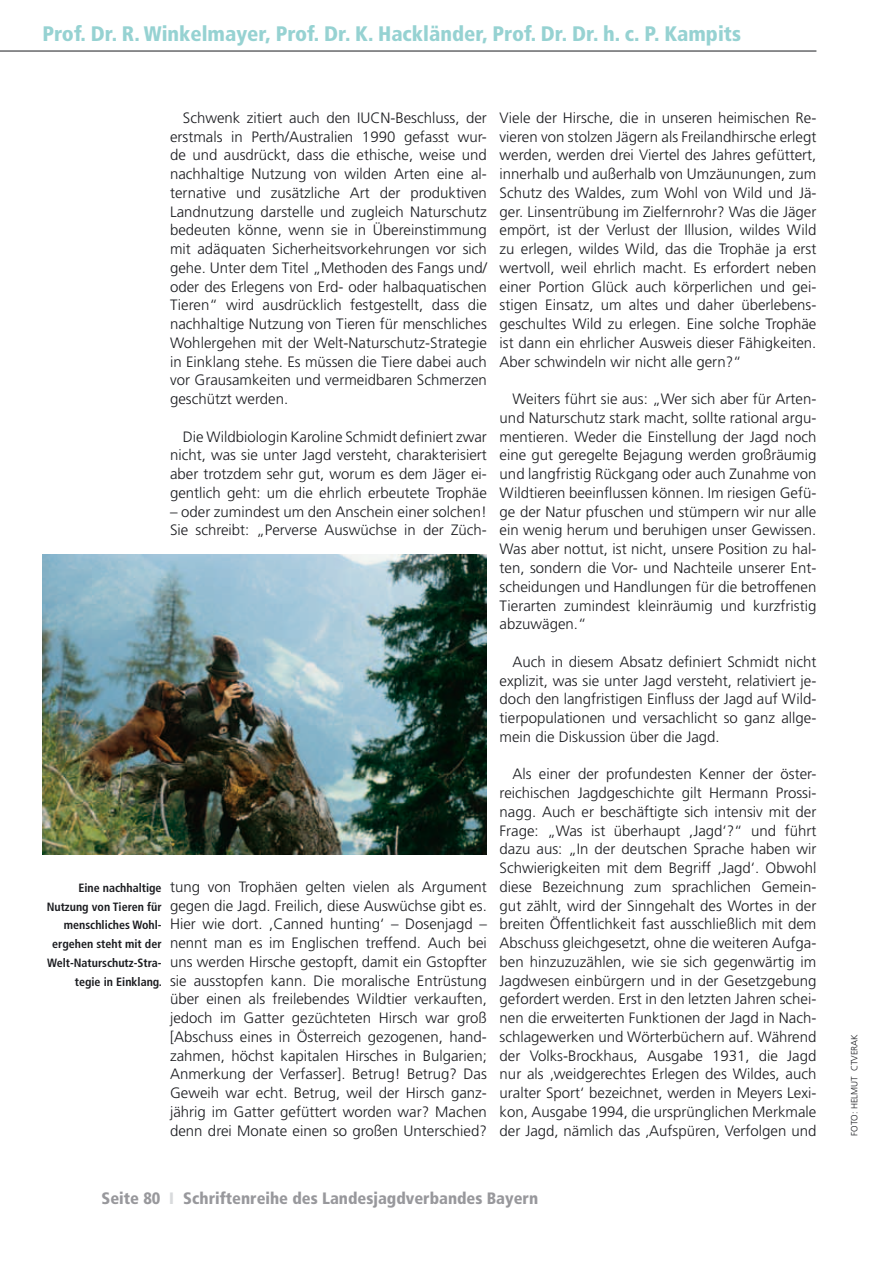
<style>
.page{position:relative;width:893px;height:1263px;background:#fff}
.page>*{position:absolute;margin:0;border:0;box-sizing:border-box;transform-origin:0 0}
.t1{font:900 condensed 21px "Frutiger";color:#96d2d2}
.t2{font:900 condensed 16.5px "Frutiger";color:#98989c}
.t3{font:300 15px/18.8px "Frutiger";color:#1b1c20;text-align:justify}
.t4{font:700 condensed 12px/18.8px "Frutiger";color:#1b1c20;text-align:right}
.t5{font:300 9px "Frutiger";color:#1b1c20}
.s1{color:#d8dadc}
</style>
<div class="page">
<hr style="left:0;top:51px;width:816px;height:1px;background:#1b1c20">
<img style="left:43px;top:554px;width:444px;height:300px">
<h1 class="t1" style="left:43px;top:21px;width:700px">Prof. Dr. R. Winkelmayer, Prof. Dr. K. Hackländer, Prof. Dr. Dr. h. c. P. Kampits</h1>
<p class="t3" style="left:170px;top:108px;width:318px;text-indent:13px">Schwenk zitiert auch den IUCN-Beschluss, der erstmals in Perth/Australien 1990 gefasst wur&shy;de und ausdrückt, dass die ethische, weise und nachhaltige Nutzung von wilden Arten eine al&shy;ternative und zusätzliche Art der produktiven Landnutzung darstelle und zugleich Naturschutz bedeuten könne, wenn sie in Übereinstimmung mit adäquaten Sicherheitsvorkehrungen vor sich gehe. Unter dem Titel „Methoden des Fangs und/ oder des Erlegens von Erd- oder halbaquatischen Tieren“ wird ausdrücklich festgestellt, dass die nachhaltige Nutzung von Tieren für menschliches Wohlergehen mit der Welt-Naturschutz-Strategie in Einklang stehe. Es müssen die Tiere dabei auch vor Grausamkeiten und vermeidbaren Schmerzen geschützt werden.</p>
<p class="t3" style="left:170px;top:427px;width:318px;text-indent:13px">Die Wildbiologin Karoline Schmidt definiert zwar nicht, was sie unter Jagd versteht, charakterisiert aber trotzdem sehr gut, worum es dem Jäger ei&shy;gentlich geht: um die ehrlich erbeutete Trophäe</p>
<p class="t3" style="left:170px;top:502px;width:318px">– oder zumindest um den Anschein einer solchen!<br>Sie schreibt: „Perverse Auswüchse in der Züch-</p>
<p class="t4" style="left:47px;top:878px;width:117px">Eine nachhaltige<br>Nutzung von Tieren für menschliches Wohl&shy;ergehen steht mit der<br>Welt-Naturschutz-Stra&shy;tegie in Einklang.</p>
<p class="t3" style="left:170px;top:877px;width:318px">tung von Trophäen gelten vielen als Argument gegen die Jagd. Freilich, diese Auswüchse gibt es.<br>Hier wie dort. ,Canned hunting‘ – Dosenjagd – nennt man es im Englischen treffend. Auch bei uns werden Hirsche gestopft, damit ein Gstopfter sie ausstopfen kann. Die moralische Entrüstung über einen als freilebendes Wildtier verkauften, jedoch im Gatter gezüchteten Hirsch war groß [Abschuss eines in Österreich gezogenen, hand&shy;zahmen, höchst kapitalen Hirsches in Bulgarien; Anmerkung der Verfasser]. Betrug! Betrug? Das Geweih war echt. Betrug, weil der Hirsch ganz&shy;jährig im Gatter gefüttert worden war? Machen denn drei Monate einen so großen Unterschied?</p>
<p class="t3" style="left:500px;top:108px;width:318px">Viele der Hirsche, die in unseren heimischen Re&shy;vieren von stolzen Jägern als Freilandhirsche erlegt werden, werden drei Viertel des Jahres gefüttert, innerhalb und außerhalb von Umzäunungen, zum Schutz des Waldes, zum Wohl von Wild und Jä&shy;ger. Linsentrübung im Zielfernrohr? Was die Jäger empört, ist der Verlust der Illusion, wildes Wild zu erlegen, wildes Wild, das die Trophäe ja erst wertvoll, weil ehrlich macht. Es erfordert neben einer Portion Glück auch körperlichen und gei&shy;stigen Einsatz, um altes und daher überlebens&shy;geschultes Wild zu erlegen. Eine solche Trophäe ist dann ein ehrlicher Ausweis dieser Fähigkeiten.<br>Aber schwindeln wir nicht alle gern?“</p>
<p class="t3" style="left:500px;top:390px;width:318px;text-indent:13px">Weiters führt sie aus: „Wer sich aber für Arten&shy;und Naturschutz stark macht, sollte rational argu&shy;mentieren. Weder die Einstellung der Jagd noch eine gut geregelte Bejagung werden großräumig und langfristig Rückgang oder auch Zunahme von Wildtieren beeinflussen können. Im riesigen Gefü&shy;ge der Natur pfuschen und stümpern wir nur alle ein wenig herum und beruhigen unser Gewissen.<br>Was aber nottut, ist nicht, unsere Position zu hal&shy;ten, sondern die Vor- und Nachteile unserer Ent&shy;scheidungen und Handlungen für die betroffenen Tierarten zumindest kleinräumig und kurzfristig abzuwägen.“</p>
<p class="t3" style="left:500px;top:652px;width:318px;text-indent:13px">Auch in diesem Absatz definiert Schmidt nicht explizit, was sie unter Jagd versteht, relativiert je&shy;doch den langfristigen Einfluss der Jagd auf Wild&shy;tierpopulationen und versachlicht so ganz allge&shy;mein die Diskussion über die Jagd.</p>
<p class="t3" style="left:500px;top:765px;width:318px;text-indent:13px">Als einer der profundesten Kenner der öster&shy;reichischen Jagdgeschichte gilt Hermann Prossi&shy;nagg. Auch er beschäftigte sich intensiv mit der Frage: „Was ist überhaupt ,Jagd‘?“ und führt dazu aus: „In der deutschen Sprache haben wir Schwierigkeiten mit dem Begriff ‚Jagd‘. Obwohl diese Bezeichnung zum sprachlichen Gemein&shy;gut zählt, wird der Sinngehalt des Wortes in der breiten Öffentlichkeit fast ausschließlich mit dem Abschuss gleichgesetzt, ohne die weiteren Aufga&shy;ben hinzuzuzählen, wie sie sich gegenwärtig im Jagdwesen einbürgern und in der Gesetzgebung gefordert werden. Erst in den letzten Jahren schei&shy;nen die erweiterten Funktionen der Jagd in Nach&shy;schlagewerken und Wörterbüchern auf. Während der Volks-Brockhaus, Ausgabe 1931, die Jagd nur als ‚weidgerechtes Erlegen des Wildes, auch uralter Sport‘ bezeichnet, werden in Meyers Lexi&shy;kon, Ausgabe 1994, die ursprünglichen Merkmale der Jagd, nämlich das ‚Aufspüren, Verfolgen und</p>
<p class="t2" style="left:101px;top:1188px;width:438px">Seite 80 <span class="s1">I</span> Schriftenreihe des Landesjagdverbandes Bayern</p>
<p class="t5" style="left:849px;top:1135px;width:103px;rotate:-90deg">Foto: Helmut Ctverak</p>
</div>
